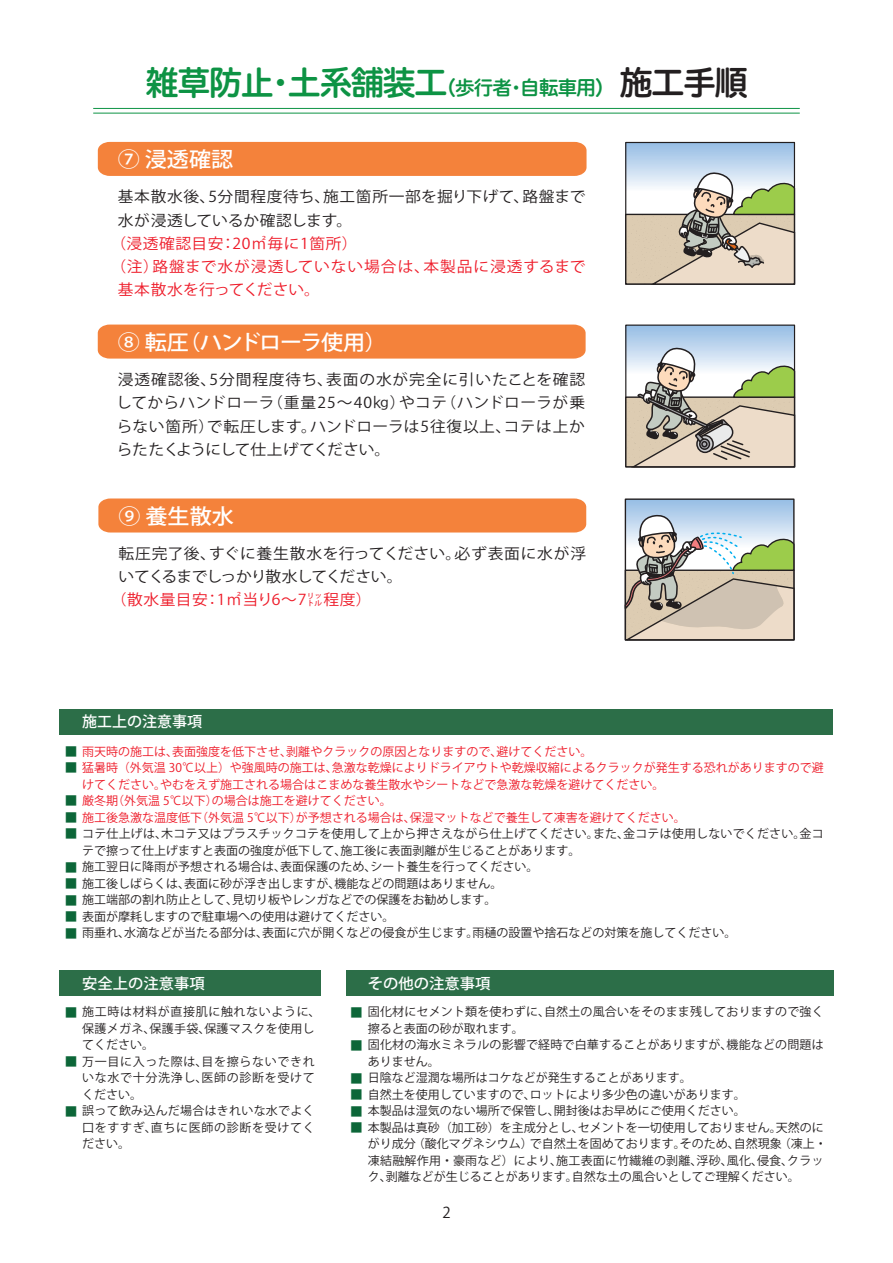
<style>
.page{position:relative;width:893px;height:1263px;background:#fff}
.page>*{position:absolute;margin:0;border:0;box-sizing:border-box;transform-origin:0 0}
.t1{font:33px "Hiragino Sans R Old Std W6";letter-spacing:-.04em;color:#0d9344}
.t2{font:500 21px "Koz Go Pr 6 N";letter-spacing:-.06em;color:#fff;scale:1.05 1}
.t3{font:500 21px "Koz Go Pr 6 N";color:#fff;scale:1.05 1}
.t4{font:15px/23.2px "Koz Go Pr 6 N";letter-spacing:.02em;color:#231f20;text-align:justify;scale:1.05 1}
.t5{font:15px/23.2px "Koz Go Pr 6 N";letter-spacing:.04em;color:#231f20;scale:1.05 1}
.t6{font:15px "Koz Go Pr 6 N";letter-spacing:.065em;color:#ee1b29;scale:1.05 1}
.t7{font:500 15px "Koz Go Pr 6 N";color:#fff}
.t8{font:15px "Koz Go Pr 6 N";letter-spacing:.02em;color:#ee1b29;scale:1.05 1}
.t9{font:15px "Koz Go Pr 6 N";letter-spacing:.04em;color:#ee1b29;scale:1.05 1}
.t10{font:15px "Koz Go Pr 6 N";letter-spacing:.01em;color:#ee1b29;scale:1.05 1}
.t11{font:15px "Koz Go Pro";color:#231f20}
.t12{font:12px/16.5px "Koz Go Pr 6 N";color:#231f20}
.t13{font:12px/16.5px "Koz Go Pr 6 N";color:#ee1b29}
.s1{font-size:19.5px}
.s2{color:#231f20}
.s3{font-family:"PUD Shin Go NT Pr 6 N";color:#0c6638}
</style>
<div class="page">
<hr style="left:93px;top:108px;width:707px;height:1px;background:#0d9344">
<hr style="left:93px;top:113px;width:707px;height:1px;background:#0d9344">
<svg style="left:627px;top:144px;width:166px;height:70px;background:#bcd4ed"></svg>
<div style="left:625px;top:142px;width:170px;height:143px;border:1px solid #231f20"></div>
<div style="left:625px;top:214px;width:170px;height:71px;background:#ddccb2;border:1px solid #231f20"></div>
<svg style="left:648px;top:168px;width:148px;height:117px"></svg>
<div style="left:98px;top:142px;width:488px;height:34px;background:#f4823b"></div>
<svg style="left:627px;top:327px;width:166px;height:43px;background:#a9c9e9"></svg>
<div style="left:625px;top:325px;width:170px;height:142px;border:1px solid #231f20"></div>
<svg style="left:628px;top:344px;width:168px;height:124px;background:#c5c2b3"></svg>
<div style="left:98px;top:325px;width:488px;height:34px;background:#f4823b"></div>
<div style="left:625px;top:499px;width:169px;height:141px;background:linear-gradient(to right,#a5c7e8,#a5c7e8)"></div>
<svg style="left:624px;top:514px;width:171px;height:127px;background:#c0beb0"></svg>
<div style="left:98px;top:498px;width:488px;height:34px;background:#f4823b"></div>
<div style="left:60px;top:709px;width:773px;height:25px;background:#2c6e48"></div>
<div style="left:60px;top:970px;width:261px;height:26px;background:#2c6e48"></div>
<div style="left:346px;top:970px;width:487px;height:26px;background:#2c6e48"></div>
<h1 class="t1" style="left:146px;top:59px;width:604px">雑草防止・土系舗装工<span class="s1">（歩行者・自転車用）</span> <span class="s2">施工手順</span></h1>
<h2 class="t3" style="left:118px;top:148px;width:111px">⑦ 浸透確認</h2>
<p class="t5" style="left:118px;top:186px;width:447px">基本散水後、5分間程度待ち、施工箇所一部を掘り下げて、路盤まで水が浸透しているか確認します。</p>
<p class="t9" style="left:110px;top:235px;width:237px">（浸透確認目安：20㎡毎に1箇所）</p>
<p class="t6" style="left:110px;top:258px;width:454px">（注）路盤まで水が浸透していない場合は、本製品に浸透するまで</p>
<p class="t10" style="left:118px;top:281px;width:194px">基本散水を行ってください。</p>
<h2 class="t2" style="left:118px;top:330px;width:258px">⑧ 転圧（ハンドローラ使用）</h2>
<p class="t4" style="left:116px;top:368px;width:448px">浸透確認後、5分間程度待ち、表面の水が完全に引いたことを確認してからハンドローラ（重量25～40㎏）やコテ（ハンドローラが乗らない箇所）で転圧します。ハンドローラは5往復以上、コテは上からたたくようにして仕上げてください。</p>
<h2 class="t3" style="left:119px;top:504px;width:111px">⑨ 養生散水</h2>
<p class="t4" style="left:119px;top:542px;width:447px">転圧完了後、すぐに養生散水を行ってください。必ず表面に水が浮いてくるまでしっかり散水してください。</p>
<p class="t8" style="left:111px;top:591px;width:250px">（散水量目安：1㎡当り6～7㍑程度）</p>
<p class="t7" style="left:82px;top:713px;width:121px">施工上の注意事項</p>
<p class="t13" style="left:65px;top:743px;width:529px"><span class="s3">■</span> 雨天時の施工は､表面強度を低下させ､剥離やクラックの原因となりますので､避けてください。</p>
<p class="t13" style="left:82px;top:760px;width:743px;text-indent:-17px"><span class="s3">■</span> 猛暑時（外気温 30℃以上）や強風時の施工は､急激な乾燥によりドライアウトや乾燥収縮によるクラックが発生する恐れがありますので避けてください｡やむをえず施工される場合はこまめな養生散水やシートなどで急激な乾燥を避けてください｡</p>
<p class="t13" style="left:65px;top:793px;width:328px"><span class="s3">■</span> 厳冬期（外気温 5℃以下）の場合は施工を避けてください。</p>
<p class="t13" style="left:65px;top:809px;width:622px"><span class="s3">■</span> 施工後急激な温度低下（外気温 5℃以下）が予想される場合は､保湿マットなどで養生して凍害を避けてください。</p>
<p class="t12" style="left:82px;top:826px;width:743px;text-indent:-17px"><span class="s3">■</span> コテ仕上げは､木コテ又はプラスチックコテを使用して上から押さえながら仕上げてください。また､金コテは使用しないでください。金コテで擦って仕上げますと表面の強度が低下して、施工後に表面剥離が生じることがあります。</p>
<p class="t12" style="left:65px;top:859px;width:475px"><span class="s3">■</span> 施工翌日に降雨が予想される場合は、表面保護のため、シート養生を行ってください。</p>
<p class="t12" style="left:65px;top:875px;width:439px"><span class="s3">■</span> 施工後しばらくは、表面に砂が浮き出しますが、機能などの問題はありません。</p>
<p class="t12" style="left:65px;top:892px;width:433px"><span class="s3">■</span> 施工端部の割れ防止として、見切り板やレンガなどでの保護をお勧めします。</p>
<p class="t12" style="left:65px;top:908px;width:331px"><span class="s3">■</span> 表面が摩耗しますので駐車場への使用は避けてください。</p>
<p class="t12" style="left:65px;top:925px;width:673px"><span class="s3">■</span> 雨垂れ､水滴などが当たる部分は､表面に穴が開くなどの侵食が生じます。雨樋の設置や捨石などの対策を施してください。</p>
<p class="t7" style="left:82px;top:975px;width:124px">安全上の注意事項</p>
<p class="t12" style="left:82px;top:1004px;width:234px;text-align:justify;text-indent:-17px"><span class="s3">■</span> 施工時は材料が直接肌に触れないように､保護メガネ､保護手袋､保護マスクを使用してください。</p>
<p class="t12" style="left:82px;top:1053px;width:234px;text-align:justify;text-indent:-17px"><span class="s3">■</span> 万一目に入った際は､目を擦らないできれいな水で十分洗浄し､医師の診断を受けてください。</p>
<p class="t12" style="left:82px;top:1103px;width:234px;text-align:justify;text-indent:-17px"><span class="s3">■</span> 誤って飲み込んだ場合はきれいな水でよく口をすすぎ､直ちに医師の診断を受けてください。</p>
<p class="t7" style="left:368px;top:975px;width:124px">その他の注意事項</p>
<p class="t12" style="left:368px;top:1004px;width:457px;text-indent:-17px"><span class="s3">■</span> 固化材にセメント類を使わずに､自然土の風合いをそのまま残しておりますので強く擦ると表面の砂が取れます。</p>
<p class="t12" style="left:368px;top:1037px;width:457px;text-indent:-17px"><span class="s3">■</span> 固化材の海水ミネラルの影響で経時で白華することがありますが､機能などの問題はありません。</p>
<p class="t12" style="left:351px;top:1070px;width:343px"><span class="s3">■</span> 日陰など湿潤な場所はコケなどが発生することがあります。</p>
<p class="t12" style="left:351px;top:1086px;width:397px"><span class="s3">■</span> 自然土を使用していますので、ロットにより多少色の違いがあります。</p>
<p class="t12" style="left:351px;top:1103px;width:397px"><span class="s3">■</span> 本製品は湿気のない場所で保管し、開封後はお早めにご使用ください。</p>
<p class="t12" style="left:368px;top:1119px;width:460px;text-indent:-17px"><span class="s3">■</span> 本製品は真砂（加工砂）を主成分とし､セメントを一切使用しておりません。天然のにがり成分（酸化マグネシウム）で自然土を固めております。そのため､自然現象（凍上・凍結融解作用・豪雨など）により､施工表面に竹繊維の剥離､浮砂､風化､侵食､クラック､剥離などが生じることがあります。自然な土の風合いとしてご理解ください。</p>
<p class="t11" style="left:442px;top:1203px;width:10px">2</p>
</div>
